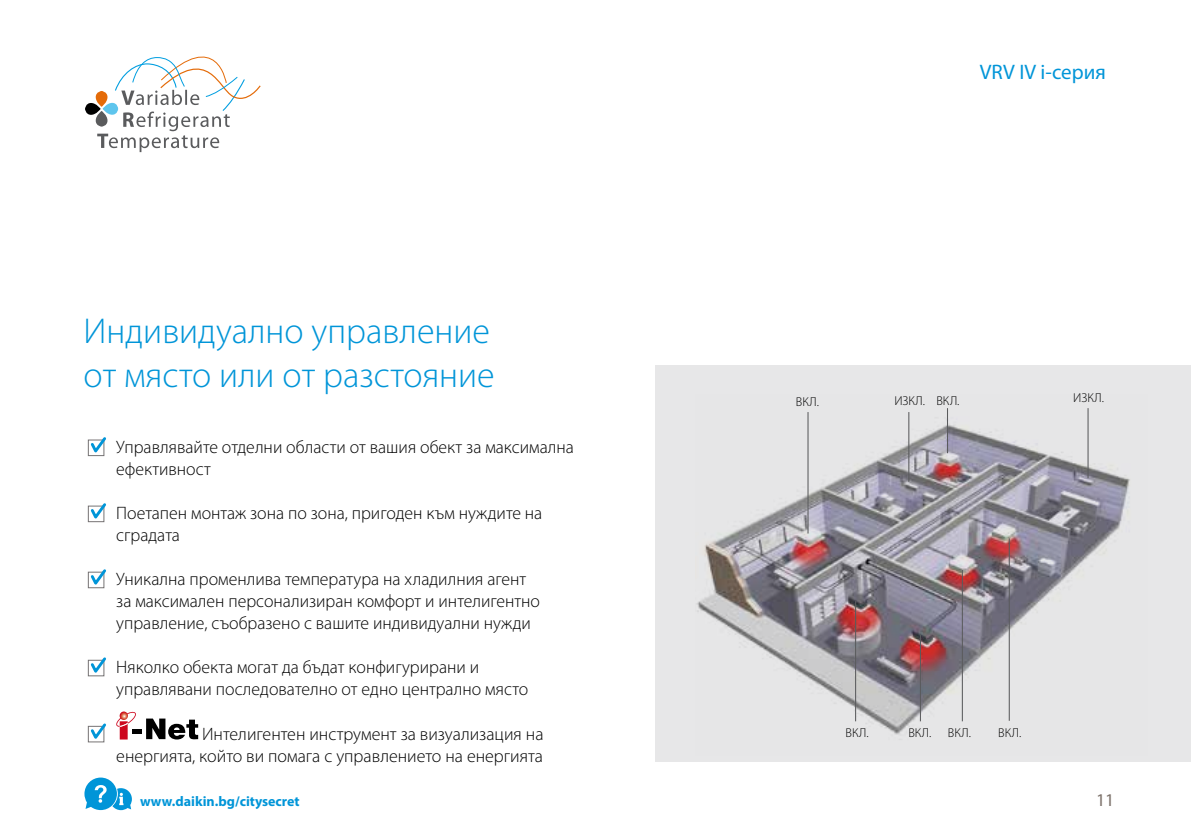
<style>
.page{position:relative;width:1191px;height:840px;background:#fff}
.page>*{position:absolute;margin:0;border:0;box-sizing:border-box;transform-origin:0 0}
.t1{font:300 36px/44px "Myriad Pro";color:#0095d8}
.t2{font:21px "Myriad Pro";color:#0095d8}
.t3{font:300 18px/22px "Myriad Pro";color:#000}
.t4{font:18px "Myriad Pro";color:#7d726b}
.t5{font:700 14px "Myriad Pro";color:#0095d8}
.t6{font:300 12.8px "Myriad Pro";color:#000}
</style>
<div class="page">
<div style="left:655px;top:365px;width:536px;height:396px;background:#e7e7e8"></div>
<img style="left:697px;top:408px;width:433px;height:327px">
<svg style="left:97px;top:57px;width:164px;height:95px"></svg>
<div style="left:96px;top:111px;width:11px;height:16px;background:#5a5b5d;border-radius:6px"></div>
<div style="left:103px;top:103px;width:15px;height:12px;background:#5ec5ed;border-radius:6px"></div>
<svg style="left:96px;top:91px;width:11px;height:16px"></svg>
<svg style="left:85px;top:103px;width:16px;height:12px"></svg>
<svg style="left:88px;top:437px;width:18px;height:19px"></svg>
<svg style="left:88px;top:503px;width:18px;height:19px"></svg>
<svg style="left:88px;top:569px;width:18px;height:19px"></svg>
<svg style="left:88px;top:657px;width:18px;height:19px"></svg>
<svg style="left:88px;top:723px;width:18px;height:19px"></svg>
<div style="left:132px;top:728px;width:9px;height:5px;background:#000"></div>
<svg style="left:116px;top:711px;width:20px;height:28px"></svg>
<svg style="left:146px;top:718px;width:52px;height:21px"></svg>
<hr style="left:807px;top:412px;width:1px;height:121px;background:#5a5b5d">
<hr style="left:855px;top:600px;width:1px;height:121px;background:#5a5b5d">
<hr style="left:908px;top:412px;width:1px;height:69px;background:#5a5b5d">
<hr style="left:920px;top:634px;width:1px;height:87px;background:#5a5b5d">
<hr style="left:961px;top:569px;width:2px;height:152px;background:#5a5b5d">
<hr style="left:1008px;top:538px;width:1px;height:182px;background:#5a5b5d">
<hr style="left:947px;top:408px;width:1px;height:45px;background:#5a5b5d">
<hr style="left:1087px;top:408px;width:1px;height:70px;background:#5a5b5d">
<svg style="left:84px;top:777px;width:48px;height:32px"></svg>
<h1 class="t1" style="left:84px;top:309px;width:412px">Индивидуално управление от място или от разстояние</h1>
<p class="t3" style="left:116px;top:436px;width:459px">Управлявайте отделни области от вашия обект за максимална ефективност</p>
<p class="t3" style="left:116px;top:502px;width:427px">Поетапен монтаж зона по зона, пригоден към нуждите на сградата</p>
<p class="t3" style="left:116px;top:568px;width:425px">Уникална променлива температура на хладилния агент за максимален персонализиран комфорт и интелигентно управление, съобразено с вашите индивидуални нужди</p>
<p class="t3" style="left:116px;top:656px;width:413px">Няколко обекта могат да бъдат конфигурирани и управлявани последователно от едно централно място</p>
<p class="t3" style="left:116px;top:722px;width:429px;text-align:right">Интелигентен инструмент за визуализация на<br>енергията, който ви помага с управлението на енергията</p>
<p class="t5" style="left:140px;top:791px;width:161px">www.daikin.bg/citysecret</p>
<p class="t2" style="left:980px;top:59px;width:127px">VRV IV i-серия</p>
<p class="t6" style="left:796px;top:395px;width:25px">ВКЛ.</p>
<p class="t6" style="left:894px;top:393px;width:32px">ИЗКЛ.</p>
<p class="t6" style="left:936px;top:393px;width:25px">ВКЛ.</p>
<p class="t6" style="left:1073px;top:390px;width:32px">ИЗКЛ.</p>
<p class="t6" style="left:845px;top:725px;width:25px">ВКЛ.</p>
<p class="t6" style="left:948px;top:725px;width:25px">ВКЛ.</p>
<p class="t6" style="left:998px;top:725px;width:25px">ВКЛ.</p>
<p class="t6" style="left:908px;top:725px;width:25px">ВКЛ.</p>
<p class="t4" style="left:1096px;top:788px;width:20px">11</p>
</div>
